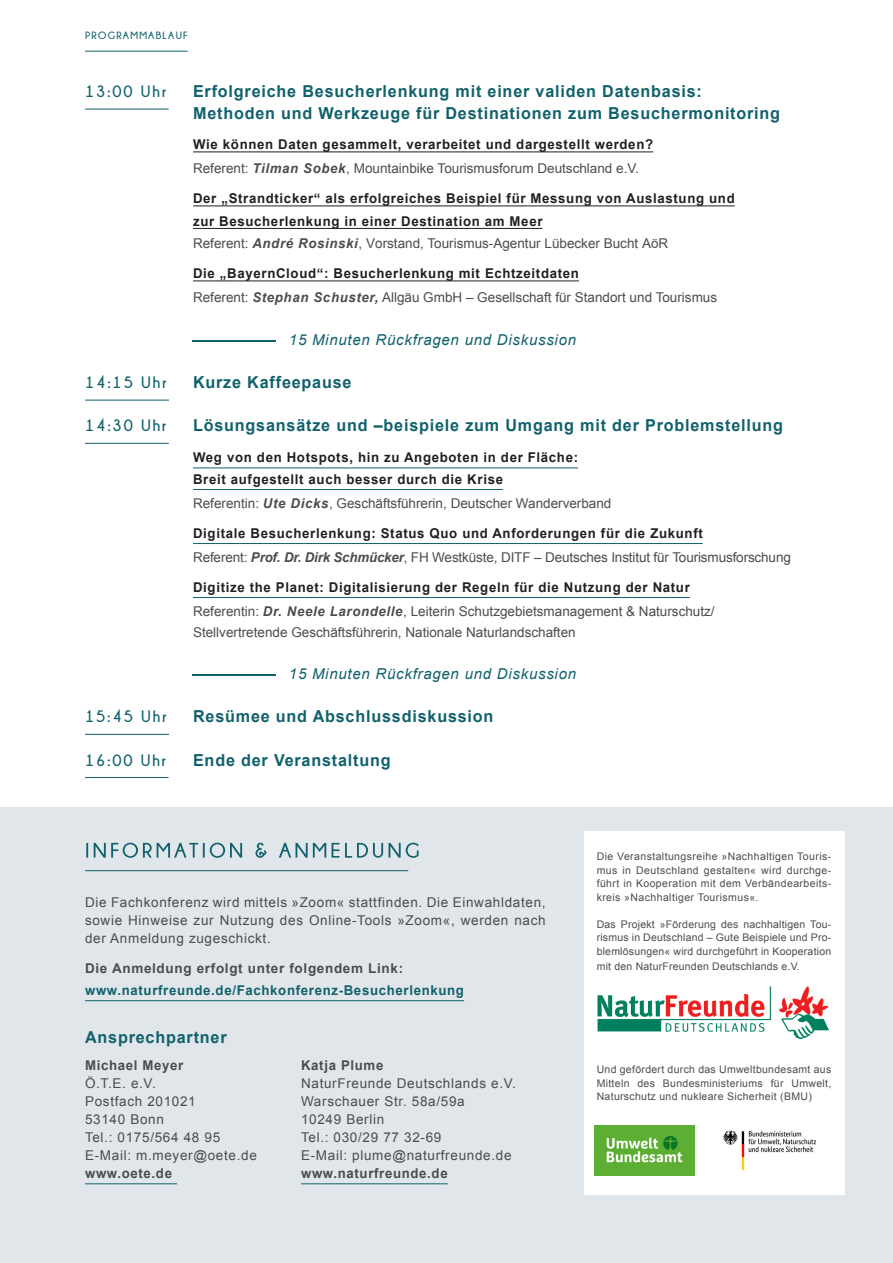
<style>
.page{position:relative;width:893px;height:1263px;background:#fff}
.page>*{position:absolute;margin:0;border:0;box-sizing:border-box;transform-origin:0 0}
.t1{font:700 16.5px/21.6px "Arial";letter-spacing:.05em;color:#11616d}
.t2{font:700 16.5px "Champagne&Limousines";letter-spacing:.12em;color:#11616d}
.t3{font:italic 15px "Arial";letter-spacing:.05em;color:#11616d;scale:10 1}
.t4{font:13.5px/24px "Arial";color:#4b4c4d}
.t5{font:700 13.5px/24px "Arial";letter-spacing:.05em;color:#231f20}
.t6{font:13.5px "Arial";letter-spacing:.05em;color:#4b4c4d}
.t7{font:700 13.5px "Arial";letter-spacing:.05em;color:#4b4c4d}
.t8{font:700 13.5px "Arial";letter-spacing:.05em;color:#11616d}
.t9{font:10.5px/13.5px "Arial";letter-spacing:.03em;color:#4b4c4d;text-align:justify}
.t10{font:700 10.5px "Champagne&Limousines";letter-spacing:.12em;color:#11616d}
.s1{font-weight:400;color:#4b4c4d}
.s2{font-style:italic;color:#4b4c4d}
.s3{font-weight:700;color:#231f20}
.s4{font-weight:700;font-style:italic}
</style>
<div class="page">
<div style="left:0;top:807px;width:893px;height:456px;background:#e0e6e9"></div>
<hr style="left:85px;top:51px;width:103px;height:1px;background:#11616d">
<svg style="left:86px;top:843px;width:333px;height:15px"></svg>
<hr style="left:85px;top:109px;width:84px;height:1px;background:#11616d">
<hr style="left:85px;top:400px;width:84px;height:1px;background:#11616d">
<hr style="left:85px;top:443px;width:84px;height:1px;background:#11616d">
<hr style="left:193px;top:467px;width:385px;height:1px;background:#11616d">
<hr style="left:193px;top:489px;width:310px;height:1px;background:#11616d">
<hr style="left:193px;top:543px;width:510px;height:1px;background:#11616d">
<hr style="left:193px;top:597px;width:497px;height:1px;background:#11616d">
<hr style="left:85px;top:734px;width:84px;height:1px;background:#11616d">
<hr style="left:85px;top:777px;width:84px;height:1px;background:#11616d">
<hr style="left:193px;top:281px;width:386px;height:1px;background:#231f20">
<hr style="left:193px;top:228px;width:349px;height:1px;background:#231f20">
<hr style="left:193px;top:206px;width:542px;height:1px;background:#231f20">
<hr style="left:193px;top:152px;width:460px;height:1px;background:#231f20">
<hr style="left:85px;top:1000px;width:379px;height:1px;background:#11616d">
<hr style="left:85px;top:870px;width:323px;height:1px;background:#11616d">
<hr style="left:85px;top:1183px;width:92px;height:1px;background:#11616d">
<hr style="left:301px;top:1183px;width:147px;height:1px;background:#11616d">
<div style="left:584px;top:831px;width:260px;height:364px;background:#fff"></div>
<img style="left:597px;top:987px;width:231px;height:52px">
<img style="left:595px;top:1126px;width:99px;height:50px">
<img style="left:723px;top:1130px;width:93px;height:41px">
<p class="t10" style="left:85px;top:30px;width:104px">PROGRAMMABLAUF</p>
<p class="t2" style="left:85px;top:82px;width:83px">13:00 Uhr</p>
<p class="t1" style="left:193px;top:81px;width:589px">Erfolgreiche Besucherlenkung mit einer validen Datenbasis:<br>Methoden und Werkzeuge für Destinationen zum Besuchermonitoring</p>
<p class="t5" style="left:193px;top:133px;width:462px">Wie können Daten gesammelt, verarbeitet und dargestellt werden?<br><span class="s1">Referent:</span> <span class="s2">Tilman Sobek</span><span class="s1">, Mountainbike Tourismusforum Deutschland e.V.</span></p>
<p class="t5" style="left:193px;top:188px;width:543px;line-height:22.5px">Der „Strandticker“ als erfolgreiches Beispiel für Messung von Auslastung und zur Besucherlenkung in einer Destination am Meer<br><span class="s1">Referent:</span> <span class="s2">André Rosinski</span><span class="s1">, Vorstand, Tourismus-Agentur Lübecker Bucht AöR</span></p>
<p class="t4" style="left:193px;top:262px;width:526px"><span class="s3">Die „BayernCloud“: Besucherlenkung mit Echtzeitdaten<br></span>Referent: <span class="s4">Stephan Schuster,</span> Allgäu GmbH – Gesellschaft für Standort und Tourismus</p>
<p class="t3" style="left:193px;top:330px;width:40px">–15 Minuten Rückfragen und Diskussion</p>
<p class="t2" style="left:85px;top:373px;width:83px">14:15 Uhr</p>
<p class="t1" style="left:193px;top:372px;width:160px">Kurze Kaffeepause</p>
<p class="t2" style="left:85px;top:416px;width:83px">14:30 Uhr</p>
<p class="t1" style="left:193px;top:415px;width:592px">Lösungsansätze und –beispiele zum Umgang mit der Problemstellung</p>
<p class="t5" style="left:193px;top:447px;width:387px;line-height:21.6px">Weg von den Hotspots, hin zu Angeboten in der Fläche:<br>Breit aufgestellt auch besser durch die Krise</p>
<p class="t4" style="left:193px;top:491px;width:420px">Referentin: <span class="s4">Ute Dicks</span>, Geschäftsführerin, Deutscher Wanderverband</p>
<p class="t4" style="left:193px;top:521px;width:599px"><span class="s3">Digitale Besucherlenkung: Status Quo und Anforderungen für die Zukunft<br></span>Referent: <span class="s4">Prof. Dr. Dirk Schmücker</span>, FH Westküste, DITF – Deutsches Institut für Tourismusforschung</p>
<p class="t5" style="left:193px;top:575px;width:523px">Digitize the Planet: Digitalisierung der Regeln für die Nutzung der Natur<br><span class="s1">Referentin:</span> <span class="s2">Dr. Neele Larondelle</span><span class="s1">, Leiterin Schutzgebietsmanagement &amp; Naturschutz/</span></p>
<p class="t4" style="left:193px;top:620px;width:384px">Stellvertretende Geschäftsführerin, Nationale Naturlandschaften</p>
<p class="t3" style="left:193px;top:664px;width:40px">–15 Minuten Rückfragen und Diskussion</p>
<p class="t2" style="left:85px;top:707px;width:83px">15:45 Uhr</p>
<p class="t1" style="left:193px;top:706px;width:302px">Resümee und Abschlussdiskussion</p>
<p class="t2" style="left:85px;top:751px;width:83px">16:00 Uhr</p>
<p class="t1" style="left:193px;top:749px;width:199px">Ende der Veranstaltung</p>
<p class="t4" style="left:85px;top:893px;width:462px;line-height:18px;text-align:justify">Die Fachkonferenz wird mittels »Zoom« stattfinden. Die Einwahldaten, sowie Hinweise zur Nutzung des Online-Tools »Zoom«, werden nach der Anmeldung zugeschickt.</p>
<p class="t7" style="left:85px;top:959px;width:320px">Die Anmeldung erfolgt unter folgendem Link:</p>
<p class="t8" style="left:85px;top:981px;width:380px">www.naturfreunde.de/Fachkonferenz-Besucherlenkung</p>
<p class="t1" style="left:85px;top:1027px;width:143px">Ansprechpartner</p>
<p class="t7" style="left:85px;top:1056px;width:100px">Michael Meyer</p>
<p class="t7" style="left:301px;top:1056px;width:84px">Katja Plume</p>
<p class="t4" style="left:85px;top:1071px;width:72px">Ö.T.E. e.V.</p>
<p class="t6" style="left:301px;top:1074px;width:216px">NaturFreunde Deutschlands e.V.</p>
<p class="t6" style="left:85px;top:1092px;width:112px">Postfach 201021</p>
<p class="t6" style="left:301px;top:1092px;width:165px">Warschauer Str. 58a/59a</p>
<p class="t6" style="left:85px;top:1110px;width:80px">53140 Bonn</p>
<p class="t6" style="left:301px;top:1110px;width:85px">10249 Berlin</p>
<p class="t6" style="left:85px;top:1128px;width:137px">Tel.: 0175/564 48 95</p>
<p class="t6" style="left:301px;top:1128px;width:142px">Tel.: 030/29 77 32-69</p>
<p class="t6" style="left:85px;top:1146px;width:173px">E-Mail: m.meyer@oete.de</p>
<p class="t6" style="left:301px;top:1146px;width:212px">E-Mail: plume@naturfreunde.de</p>
<p class="t7" style="left:85px;top:1164px;width:88px">www.oete.de</p>
<p class="t7" style="left:301px;top:1164px;width:148px">www.naturfreunde.de</p>
<p class="t9" style="left:597px;top:850px;width:236px">Die Veranstaltungsreihe »Nachhaltigen Touris&shy;mus in Deutschland gestalten« wird durchge&shy;führt in Kooperation mit dem Verbändearbeits&shy;kreis »Nachhaltiger Tourismus«.</p>
<p class="t9" style="left:597px;top:917px;width:236px">Das Projekt »Förderung des nachhaltigen Tou&shy;rismus in Deutschland – Gute Beispiele und Pro&shy;blemlösungen« wird durchgeführt in Kooperation</p>
<p class="t9" style="left:597px;top:959px;width:205px">mit den NaturFreunden Deutschlands e.V.</p>
<p class="t9" style="left:597px;top:1063px;width:236px">Und gefördert durch das Umweltbundesamt aus Mitteln des Bundesministeriums für Umwelt, Naturschutz und nukleare Sicherheit (BMU)</p>
</div>
